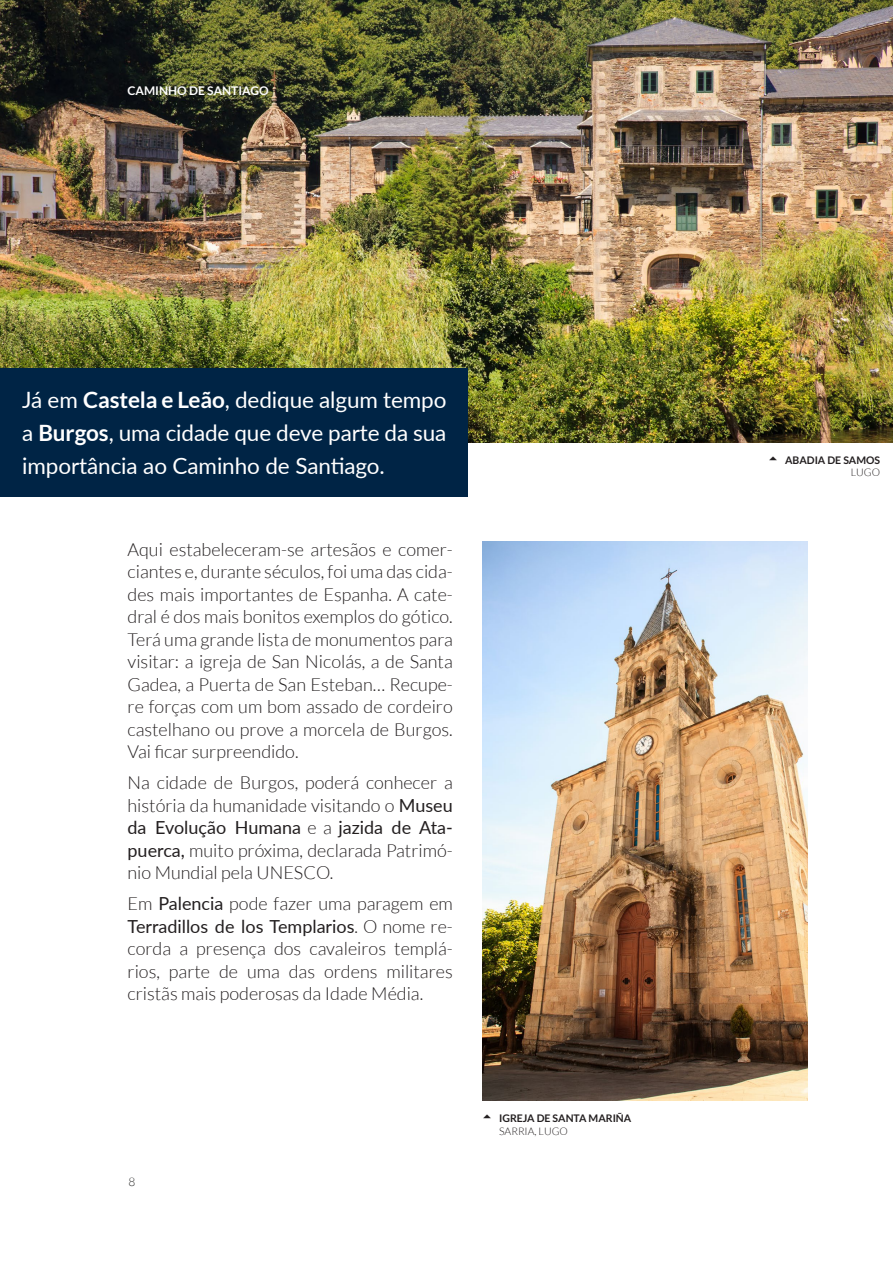
<style>
.page{position:relative;width:893px;height:1263px;background:#fff}
.page>*{position:absolute;margin:0;border:0;box-sizing:border-box;transform-origin:0 0}
.Destacado{font:22.5px/33px "Lato";letter-spacing:-.005em;color:#fff;text-align:justify}
.Body{font:300 18px/22.5px "Lato";color:#231f20;text-align:justify}
.t1{font:700 12px "Lato";color:#fff}
.t2{font:300 12px "Lato";color:#353534}
.t3{font:700 10.5px "Lato";color:#231f20}
.PIE_ARRIBA{font:300 10.5px "Lato";color:#231f20}
.s1{font-weight:700}
.s2{font-weight:400}
</style>
<div class="page">
<img style="left:483px;top:541px;width:325px;height:560px">
<img style="left:0;top:0;width:893px;height:442px">
<div style="left:0;top:368px;width:468px;height:129px;background:#002445"></div>
<p class="t1" style="left:128px;top:83px;width:143px">CAMINHO DE SANTIAGO</p>
<p class="Destacado" style="left:22px;top:383px;width:426px">Já em <span class="s1">Castela e Leão</span>, dedique algum tempo a <span class="s1">Burgos</span>, uma cidade que deve parte da sua importância ao Caminho de Santiago.</p>
<p class="Body" style="left:128px;top:538px;width:327px">Aqui estabeleceram-se artesãos e comer&shy;ciantes e, durante séculos, foi uma das cida&shy;des mais importantes de Espanha. A cate&shy;dral é dos mais bonitos exemplos do gótico.<br>Terá uma grande lista de monumentos para visitar: a igreja de San Nicolás, a de Santa Gadea, a Puerta de San Esteban… Recupe&shy;re forças com um bom assado de cordeiro castelhano ou prove a morcela de Burgos.<br>Vai ficar surpreendido.</p>
<p class="Body" style="left:128px;top:772px;width:327px">Na cidade de Burgos, poderá conhecer a história da humanidade visitando o <span class="s2">Museu da Evolução Humana</span> e a <span class="s2">jazida de Ata&shy;puerca,</span> muito próxima, declarada Patrimó&shy;nio Mundial pela UNESCO.</p>
<p class="Body" style="left:128px;top:893px;width:327px">Em <span class="s2">Palencia</span> pode fazer uma paragem em <span class="s2">Terradillos de los Templarios</span>. O nome re&shy;corda a presença dos cavaleiros templá&shy;rios, parte de uma das ordens militares cristãs mais poderosas da Idade Média.</p>
<p class="t2" style="left:128px;top:1175px;width:8px">8</p>
<p class="t3" style="left:499px;top:1112px;width:134px">IGREJA DE SANTA MARIÑA</p>
<p class="PIE_ARRIBA" style="left:499px;top:1125px;width:70px">SARRIA, LUGO</p>
<p class="t3" style="left:785px;top:454px;width:97px">ABADIA DE SAMOS</p>
<p class="PIE_ARRIBA" style="left:851px;top:467px;width:31px">LUGO</p>
</div>
